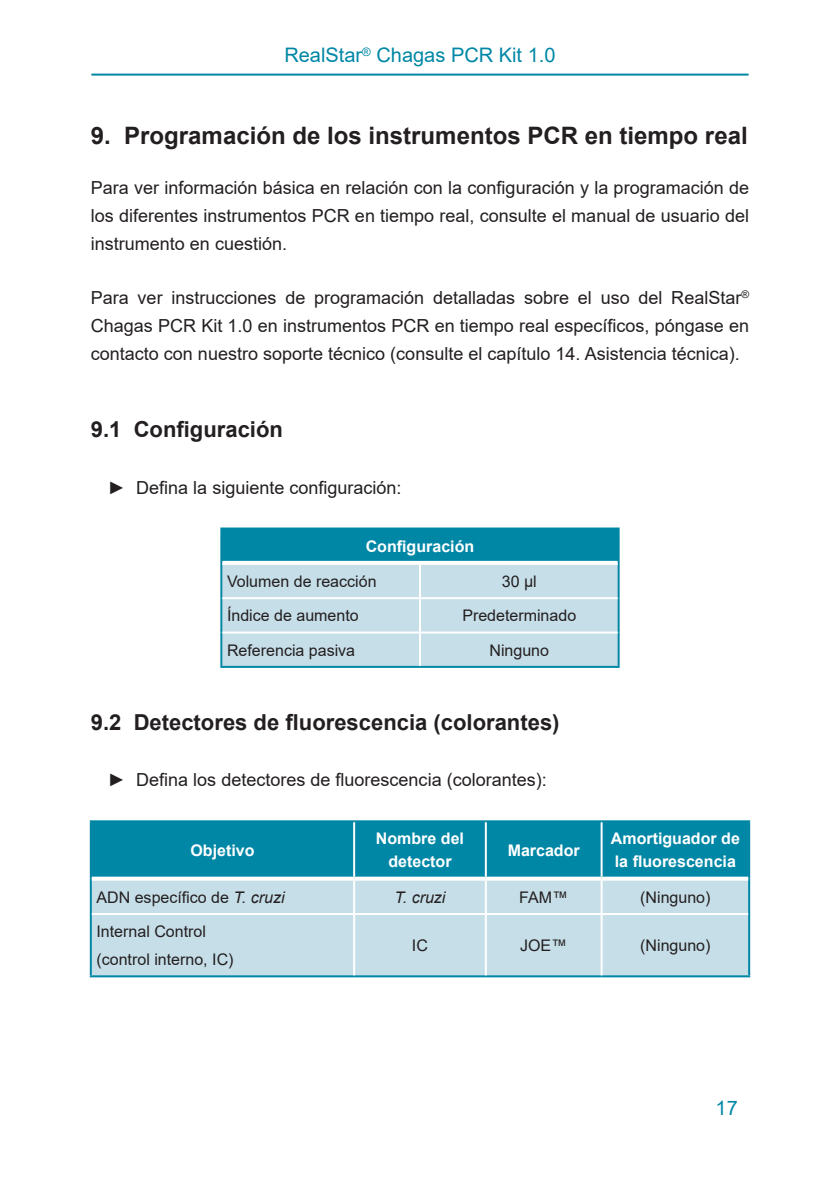
<style>
.page{position:relative;width:840px;height:1191px;background:#fff}
.page>*{position:absolute;margin:0;border:0;box-sizing:border-box;transform-origin:0 0}
.Level_1{font:700 24px "Arial";color:#231f20}
.Level_2{font:700 22px "Arial";color:#231f20}
.Seitenkopf{font:20px "Arial";color:#0087a6}
.Mengentext{font:18px/28px "Arial";color:#231f20;text-align:justify}
.Mengentext_links{font:16px/28px "Arial";color:#231f20}
.Kopfzeile{font:700 16px/23px "Arial";color:#fff;text-align:center}
.Mengentext_zentriert{font:16px "Arial";color:#231f20}
.Mengentext_zentriert-2{font:italic 16px "Arial";color:#231f20}
.s1{font-style:italic}
</style>
<div class="page">
<hr style="left:91px;top:74px;width:657px;height:2px;background:#0087a6">
<div style="left:221px;top:528px;width:397px;height:35px;background:#0087a6"></div>
<div style="left:222px;top:565px;width:395px;height:101px;background:#c6dee8"></div>
<hr style="left:220px;top:563px;width:2px;height:35px;background:#0087a6">
<hr style="left:617px;top:563px;width:2px;height:35px;background:#0087a6">
<hr style="left:220px;top:598px;width:2px;height:34px;background:#0087a6">
<hr style="left:617px;top:598px;width:2px;height:34px;background:#0087a6">
<hr style="left:220px;top:632px;width:2px;height:34px;background:#0087a6">
<hr style="left:617px;top:632px;width:2px;height:34px;background:#0087a6">
<hr style="left:220px;top:666px;width:200px;height:2px;background:#0087a6">
<hr style="left:420px;top:666px;width:199px;height:2px;background:#0087a6">
<hr style="left:419px;top:565px;width:2px;height:32px;background:#fff">
<hr style="left:222px;top:597px;width:198px;height:2px;background:#fff">
<hr style="left:420px;top:597px;width:197px;height:2px;background:#fff">
<hr style="left:419px;top:599px;width:2px;height:32px;background:#fff">
<hr style="left:222px;top:631px;width:198px;height:2px;background:#fff">
<hr style="left:420px;top:631px;width:197px;height:2px;background:#fff">
<hr style="left:419px;top:633px;width:2px;height:33px;background:#fff">
<hr style="left:220px;top:527px;width:200px;height:2px;background:#0087a6">
<hr style="left:220px;top:529px;width:2px;height:34px;background:#0087a6">
<hr style="left:420px;top:527px;width:199px;height:2px;background:#0087a6">
<hr style="left:617px;top:529px;width:2px;height:34px;background:#0087a6">
<hr style="left:222px;top:561px;width:198px;height:4px;background:#fff">
<hr style="left:420px;top:561px;width:197px;height:4px;background:#fff">
<svg style="left:92px;top:822px;width:655px;height:91px;background:#4ba8bf"></svg>
<div style="left:92px;top:915px;width:655px;height:60px;background:#c6dee8"></div>
<hr style="left:90px;top:878px;width:2px;height:36px;background:#0087a6">
<hr style="left:747px;top:878px;width:2px;height:36px;background:#0087a6">
<hr style="left:90px;top:914px;width:2px;height:61px;background:#0087a6">
<hr style="left:747px;top:914px;width:2px;height:61px;background:#0087a6">
<hr style="left:90px;top:975px;width:264px;height:2px;background:#0087a6">
<hr style="left:354px;top:975px;width:131px;height:2px;background:#0087a6">
<hr style="left:485px;top:975px;width:116px;height:2px;background:#0087a6">
<hr style="left:601px;top:975px;width:148px;height:2px;background:#0087a6">
<hr style="left:353px;top:880px;width:2px;height:33px;background:#fff">
<hr style="left:484px;top:880px;width:2px;height:33px;background:#fff">
<hr style="left:600px;top:880px;width:2px;height:33px;background:#fff">
<hr style="left:353px;top:915px;width:2px;height:60px;background:#fff">
<hr style="left:484px;top:915px;width:2px;height:60px;background:#fff">
<hr style="left:600px;top:915px;width:2px;height:60px;background:#fff">
<hr style="left:90px;top:820px;width:264px;height:2px;background:#0087a6">
<hr style="left:90px;top:822px;width:2px;height:56px;background:#0087a6">
<svg style="left:92px;top:876px;width:262px;height:4px"></svg>
<hr style="left:354px;top:820px;width:131px;height:2px;background:#0087a6">
<hr style="left:353px;top:822px;width:2px;height:54px;background:#fff">
<svg style="left:354px;top:876px;width:131px;height:4px"></svg>
<hr style="left:485px;top:820px;width:116px;height:2px;background:#0087a6">
<hr style="left:484px;top:822px;width:2px;height:54px;background:#fff">
<svg style="left:485px;top:876px;width:116px;height:4px"></svg>
<hr style="left:601px;top:820px;width:148px;height:2px;background:#0087a6">
<hr style="left:747px;top:822px;width:2px;height:56px;background:#0087a6">
<hr style="left:600px;top:822px;width:2px;height:54px;background:#fff">
<svg style="left:601px;top:876px;width:146px;height:4px"></svg>
<p class="Seitenkopf" style="left:284px;top:41px;width:272px">RealStar<sup>®</sup> Chagas PCR Kit 1.0</p>
<p class="Level_1" style="left:91px;top:118px;width:658px">9. Programación de los instrumentos PCR en tiempo real</p>
<p class="Mengentext" style="left:91px;top:174px;width:659px">Para ver información básica en relación con la configuración y la programación de los diferentes instrumentos PCR en tiempo real, consulte el manual de usuario del instrumento en cuestión.</p>
<p class="Mengentext" style="left:91px;top:284px;width:659px">Para ver instrucciones de programación detalladas sobre el uso del RealStar<sup>® </sup>Chagas PCR Kit 1.0 en instrumentos PCR en tiempo real específicos, póngase en contacto con nuestro soporte técnico (consulte el capítulo 14. Asistencia técnica).</p>
<p class="Level_2" style="left:91px;top:414px;width:193px">9.1 Configuración</p>
<p class="Mengentext" style="left:108px;top:473px;width:295px">► Defina la siguiente configuración:</p>
<p class="Kopfzeile" style="left:365px;top:534px;width:110px">Configuración</p>
<p class="Mengentext_links" style="left:227px;top:567px;width:151px">Volumen de reacción</p>
<p class="Mengentext_zentriert" style="left:501px;top:570px;width:37px">30 µl</p>
<p class="Mengentext_links" style="left:227px;top:601px;width:133px">Índice de aumento</p>
<p class="Mengentext_zentriert" style="left:462px;top:604px;width:115px">Predeterminado</p>
<p class="Mengentext_links" style="left:227px;top:636px;width:130px">Referencia pasiva</p>
<p class="Mengentext_zentriert" style="left:489px;top:639px;width:61px">Ninguno</p>
<p class="Level_2" style="left:91px;top:706px;width:470px">9.2 Detectores de fluorescencia (colorantes)</p>
<p class="Mengentext" style="left:108px;top:766px;width:440px">► Defina los detectores de fluorescencia (colorantes):</p>
<p class="Kopfzeile" style="left:190px;top:839px;width:66px">Objetivo</p>
<p class="Kopfzeile" style="left:376px;top:827px;width:90px">Nombre del detector</p>
<p class="Kopfzeile" style="left:507px;top:839px;width:74px">Marcador</p>
<p class="Kopfzeile" style="left:610px;top:827px;width:130px;text-align:left">Amortiguador de la fluorescencia</p>
<p class="Mengentext_links" style="left:96px;top:883px;width:189px">ADN específico de <span class="s1">T. cruzi</span></p>
<p class="Mengentext_zentriert-2" style="left:394px;top:886px;width:52px">T. cruzi</p>
<p class="Mengentext_zentriert" style="left:519px;top:886px;width:50px">FAM™</p>
<p class="Mengentext_zentriert" style="left:640px;top:886px;width:72px">(Ninguno)</p>
<p class="Mengentext_links" style="left:96px;top:917px;width:138px">Internal Control (control interno, IC)</p>
<p class="Mengentext_zentriert" style="left:412px;top:934px;width:17px">IC</p>
<p class="Mengentext_zentriert" style="left:520px;top:934px;width:49px">JOE™</p>
<p class="Mengentext_zentriert" style="left:640px;top:934px;width:72px">(Ninguno)</p>
<p class="Seitenkopf" style="left:715px;top:1094px;width:24px">17</p>
</div>
